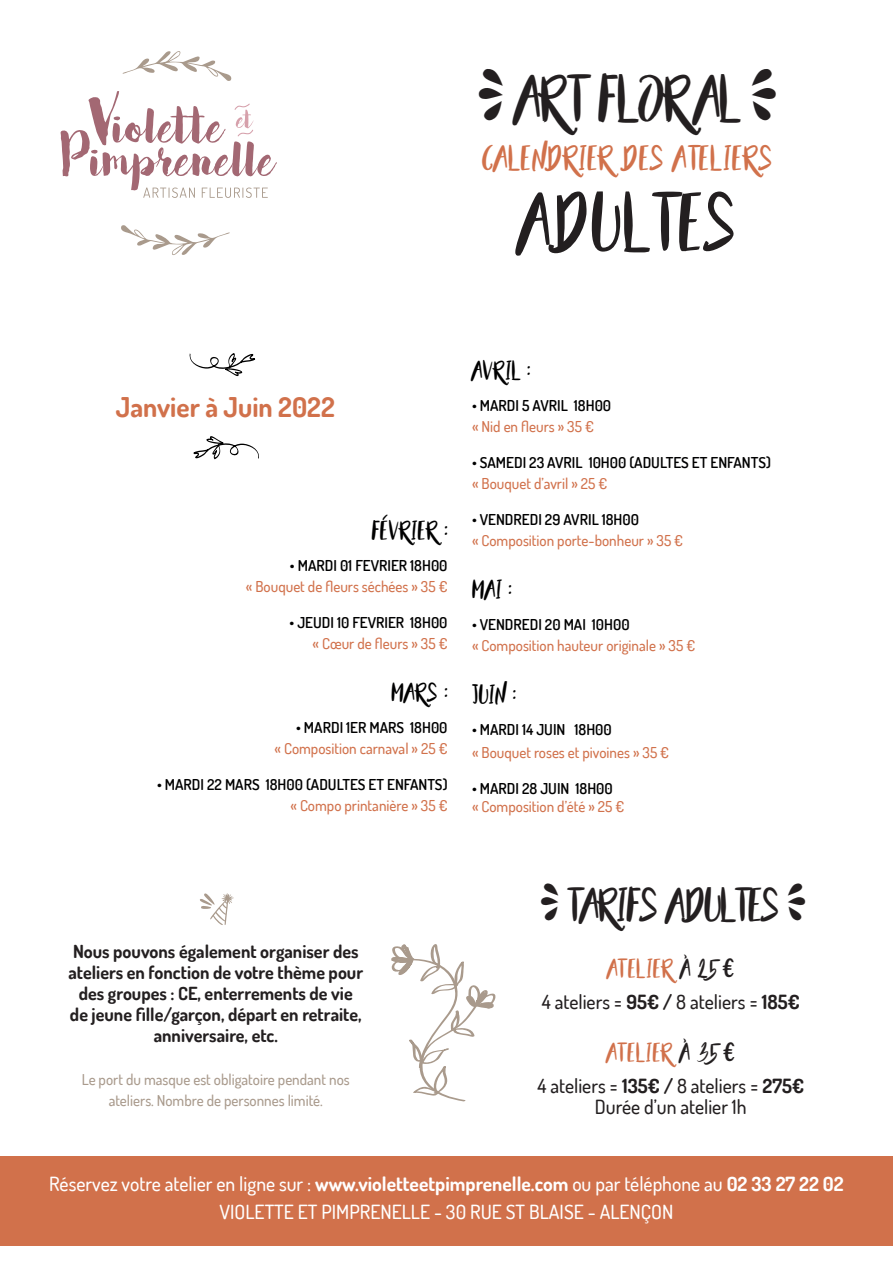
<style>
.page{position:relative;width:893px;height:1263px;background:#fff}
.page>*{position:absolute;margin:0;border:0;box-sizing:border-box;transform-origin:0 0}
.t1{font:60px "Beautyandthe Beast";letter-spacing:.06em;color:#231f20}
.t2{font:48px "Beautyandthe Beast";color:#231f20}
.t3{font:34.5px "Beautyandthe Beast";color:#231f20}
.t4{font:700 27.15px "Dosis";color:#d1714b}
.t5{font:25.65px "Beautyandthe Beast";letter-spacing:.06em;color:#d1714b}
.t6{font:500 19.5px "Dosis";color:#fff}
.t7{font:500 19.5px "Dosis";color:#231f20}
.Mois{font:19.5px "Beautyandthe Beast";letter-spacing:.06em;color:#000001}
.t8{font:19.5px "Beautyandthe Beast";letter-spacing:.06em;color:#d1714b}
.t9{font:700 18px/21px "Dosis";color:#231f20;text-align:center}
.Intitule{font:500 15px/21px "Dosis";color:#d1714b}
.Intitule-2{font:600 15px "Dosis";color:#000001}
.t10{font:500 15px/21px "Dosis";color:#a99a8c;text-align:center}
.s1{font-size:21px}
.s2{font-weight:600;color:#000001}
.s3{color:#231f20}
.s4{font-weight:700}
</style>
<div class="page">
<svg style="left:121px;top:225px;width:109px;height:30px"></svg>
<svg style="left:122px;top:51px;width:110px;height:30px"></svg>
<svg style="left:60px;top:91px;width:217px;height:107px"></svg>
<svg style="left:189px;top:353px;width:66px;height:24px"></svg>
<svg style="left:193px;top:436px;width:66px;height:23px"></svg>
<svg style="left:200px;top:893px;width:34px;height:32px"></svg>
<div style="left:1px;top:1157px;width:892px;height:89px;background:#d1714b"></div>
<svg style="left:391px;top:944px;width:105px;height:157px"></svg>
<p class="t2" style="left:478px;top:66px;width:299px">{ ART FLORAL }</p>
<p class="t5" style="left:482px;top:141px;width:291px">CALENDRIER DES ATELIERS</p>
<p class="t1" style="left:519px;top:181px;width:218px">ADULTES</p>
<p class="t4" style="left:116px;top:390px;width:220px">Janvier à Juin 2022</p>
<p class="Mois" style="left:372px;top:517px;width:77px">FÉVRIER <span class="s1">:</span></p>
<p class="Intitule-2" style="left:290px;top:556px;width:159px">• MARDI 01 FEVRIER 18H00</p>
<p class="Intitule" style="left:246px;top:576px;width:203px">« Bouquet de fleurs séchées » 35 €</p>
<p class="Intitule-2" style="left:290px;top:613px;width:160px">• JEUDI 10 FEVRIER 18H00</p>
<p class="Intitule" style="left:313px;top:633px;width:136px">« Cœur de fleurs » 35 €</p>
<p class="Mois" style="left:391px;top:679px;width:58px">MARS <span class="s1">:</span></p>
<p class="Intitule-2" style="left:296px;top:718px;width:153px">• MARDI 1ER MARS 18H00</p>
<p class="Intitule" style="left:274px;top:738px;width:175px">« Composition carnaval » 25 €</p>
<p class="Intitule-2" style="left:157px;top:775px;width:292px">• MARDI 22 MARS 18H00 (ADULTES ET ENFANTS)</p>
<p class="Intitule" style="left:290px;top:795px;width:159px">« Compo printanière » 35 €</p>
<p class="Mois" style="left:472px;top:357px;width:60px">AVRIL <span class="s1">:</span></p>
<p class="Intitule-2" style="left:472px;top:396px;width:141px">• MARDI 5 AVRIL 18H00</p>
<p class="Intitule" style="left:472px;top:416px;width:123px">« Nid en fleurs » 35 €</p>
<p class="Intitule-2" style="left:472px;top:453px;width:300px">• SAMEDI 23 AVRIL 10H00 (ADULTES ET ENFANTS)</p>
<p class="Intitule" style="left:472px;top:473px;width:137px">« Bouquet d’avril » 25 €</p>
<p class="Intitule-2" style="left:472px;top:510px;width:169px">• VENDREDI 29 AVRIL 18H00</p>
<p class="Intitule" style="left:472px;top:530px;width:213px">« Composition porte-bonheur » 35 €</p>
<p class="Mois" style="left:472px;top:576px;width:41px">MAI <span class="s1">:</span></p>
<p class="Intitule" style="left:472px;top:614px;width:225px"><span class="s2">• VENDREDI 20 MAI 10H00<br></span>« Composition hauteur originale » 35 €</p>
<p class="Mois" style="left:472px;top:681px;width:45px">JUIN <span class="s1">:</span></p>
<p class="Intitule" style="left:472px;top:718px;width:199px;line-height:22.5px"><span class="s2">• MARDI 14 JUIN 18H00<br></span>« Bouquet roses et pivoines » 35 €</p>
<p class="Intitule-2" style="left:472px;top:778px;width:142px">• MARDI 28 JUIN 18H00</p>
<p class="Intitule" style="left:472px;top:795px;width:154px">« Composition d’été » 25 €</p>
<p class="t9" style="left:68px;top:941px;width:296px">Nous pouvons également organiser des ateliers en fonction de votre thème pour des groupes : CE, enterrements de vie de jeune fille/garçon, départ en retraite, anniversaire, etc.</p>
<p class="t10" style="left:82px;top:1068px;width:269px">Le port du masque est obligatoire pendant nos ateliers. Nombre de personnes limité.</p>
<p class="t3" style="left:541px;top:880px;width:266px">{ TARIFS ADULTES }</p>
<p class="t8" style="left:607px;top:954px;width:128px">ATELIER <span class="s3">À 25 €</span></p>
<p class="t7" style="left:542px;top:989px;width:259px">4 ateliers = <span class="s4">95€ /</span> 8 ateliers = <span class="s4">185€</span></p>
<p class="t8" style="left:607px;top:1038px;width:129px">ATELIER <span class="s3">À 35 €</span></p>
<p class="t7" style="left:537px;top:1073px;width:268px">4 ateliers = <span class="s4">135€ /</span> 8 ateliers = <span class="s4">275€</span></p>
<p class="t7" style="left:595px;top:1094px;width:153px">Durée d’un atelier 1h</p>
<p class="t6" style="left:49px;top:1171px;width:796px">Réservez votre atelier en ligne sur : <span class="s4">www.violetteetpimprenelle.com</span> ou par téléphone au <span class="s4">02 33 27 22 02</span></p>
<p class="t6" style="left:219px;top:1199px;width:455px">VIOLETTE ET PIMPRENELLE - 30 RUE ST BLAISE - ALENÇON</p>
</div>
